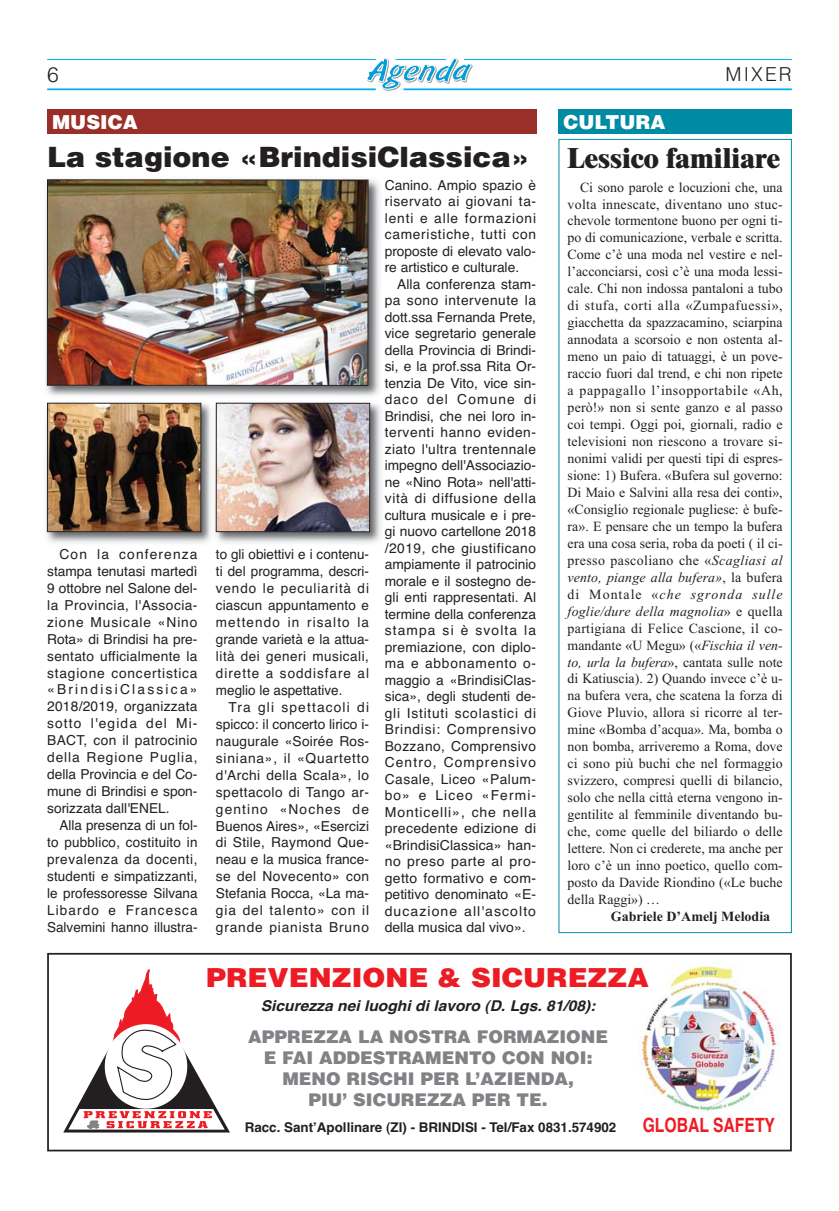
<style>
.page{position:relative;width:839px;height:1211px;background:#fff}
.page>*{position:absolute;margin:0;border:0;box-sizing:border-box;transform-origin:0 0}
.t1{font:900 28px "Helvetica";color:#231f20}
.t2{font:800 28px "Times";color:#231f20}
.t3{font:900 26.25px "Helvetica";color:#ed1c24;scale:1.05 1}
.t4{font:300 21px "Helvetica";color:#231f20}
.t5{font:700 19.6px "Helvetica";color:#ed1c24;scale:.8 1}
.t6{font:900 19.25px "Helvetica";color:#fff}
.t7{font:300 19.25px "Helvetica";letter-spacing:.11em;color:#231f20}
.t8{font:900 17.5px/21px "Helvetica";color:#808285;text-align:center}
.t9{font:italic 700 14.88px "Helvetica";color:#231f20;scale:1.05 1}
.t10{font:14px/17px "Times New Roman";color:#231f20;text-align:justify}
.t11{font:700 14px "Times New Roman";color:#231f20}
.t12{font:13.65px/16.4px "Helvetica";color:#231f20;text-align:justify}
.t13{font:700 13.47px "Helvetica";color:#231f20}
.s1{font-style:italic}
</style>
<div class="page">
<hr style="left:403px;top:88px;width:388px;height:2px;background:#00aeef">
<hr style="left:47px;top:88px;width:328px;height:2px;background:#00aeef">
<hr style="left:464px;top:59px;width:327px;height:1px;background:#00aeef">
<hr style="left:47px;top:59px;width:329px;height:1px;background:#00aeef">
<svg style="left:366px;top:58px;width:106px;height:33px"></svg>
<img style="left:46px;top:179px;width:334px;height:216px">
<img style="left:49px;top:182px;width:317px;height:201px">
<div style="left:47px;top:180px;width:321px;height:205px;border:1px solid #231f20"></div>
<img style="left:46px;top:395px;width:335px;height:148px">
<img style="left:49px;top:405px;width:150px;height:125px">
<div style="left:47px;top:403px;width:154px;height:129px;border:1px solid #231f20"></div>
<img style="left:209px;top:403px;width:10px;height:140px">
<svg style="left:209px;top:396px;width:10px;height:7px"></svg>
<img style="left:218px;top:405px;width:150px;height:125px">
<div style="left:216px;top:403px;width:154px;height:129px;border:1px solid #231f20"></div>
<div style="left:47px;top:109px;width:489px;height:25px;background:#9a2e28"></div>
<div style="left:558px;top:109px;width:233px;height:25px;background:#008ba5"></div>
<div style="left:47px;top:952px;width:744px;height:199px;border:2px solid #231f20"></div>
<img style="left:639px;top:965px;width:140px;height:146px">
<div style="left:203px;top:967px;width:449px;height:25px;background:#fff"></div>
<svg style="left:63px;top:969px;width:167px;height:163px"></svg>
<h3 class="t4" style="left:47px;top:66px;width:13px">6</h3>
<h3 class="t7" style="left:725px;top:67px;width:68px">MIXER</h3>
<h3 class="t6" style="left:52px;top:115px;width:87px">MUSICA</h3>
<h3 class="t6" style="left:563px;top:115px;width:103px">CULTURA</h3>
<h1 class="t2" style="left:567px;top:148px;width:214px">Lessico familiare</h1>
<p class="t10" style="left:567px;top:180px;width:216px;text-indent:12px">Ci sono parole e locuzioni che, una volta innescate, diventano uno stuc&shy;chevole tormentone buono per ogni ti&shy;po di comunicazione, verbale e scritta.<br>Come c’è una moda nel vestire e nel&shy;l’acconciarsi, così c’è una moda lessi&shy;cale. Chi non indossa pantaloni a tubo di stufa, corti alla «Zumpafuessi», giacchetta da spazzacamino, sciarpina annodata a scorsoio e non ostenta al&shy;meno un paio di tatuaggi, è un pove&shy;raccio fuori dal trend, e chi non ripete a pappagallo l’insopportabile «Ah, però!» non si sente ganzo e al passo coi tempi. Oggi poi, giornali, radio e televisioni non riescono a trovare si&shy;nonimi validi per questi tipi di espres&shy;sione: 1) Bufera. «Bufera sul governo:<br>Di Maio e Salvini alla resa dei conti», «Consiglio regionale pugliese: è bufe&shy;ra». E pensare che un tempo la bufera era una cosa seria, roba da poeti ( il ci&shy;presso pascoliano che «<span class="s1">Scagliasi al vento, piange alla bufera»</span>, la bufera di Montale «<span class="s1">che sgronda sulle foglie/dure della magnolia</span>» e quella partigiana di Felice Cascione, il co&shy;mandante «U Megu» («<span class="s1">Fischia il ven&shy;to, urla la bufera</span>», cantata sulle note di Katiuscia). 2) Quando invece c’è u&shy;na bufera vera, che scatena la forza di Giove Pluvio, allora si ricorre al ter&shy;mine «Bomba d’acqua». Ma, bomba o non bomba, arriveremo a Roma, dove ci sono più buchi che nel formaggio svizzero, compresi quelli di bilancio, solo che nella città eterna vengono in&shy;gentilite al femminile diventando bu&shy;che, come quelle del biliardo o delle lettere. Non ci crederete, ma anche per loro c’è un inno poetico, quello com&shy;posto da Davide Riondino («Le buche della Raggi») …</p>
<p class="t11" style="left:610px;top:911px;width:161px">Gabriele D’Amelj Melodia</p>
<h1 class="t1" style="left:47px;top:146px;width:484px">La stagione «BrindisiClassica»</h1>
<p class="t12" style="left:384px;top:178px;width:153px">Canino. Ampio spazio è riservato ai giovani ta&shy;lenti e alle formazioni cameristiche, tutti con proposte di elevato valo&shy;re artistico e culturale.</p>
<p class="t12" style="left:384px;top:277px;width:153px;text-indent:12px">Alla conferenza stam&shy;pa sono intervenute la dott.ssa Fernanda Prete, vice segretario generale della Provincia di Brindi&shy;si, e la prof.ssa Rita Or&shy;tenzia De Vito, vice sin&shy;daco del Comune di Brindisi, che nei loro in&shy;terventi hanno eviden&shy;ziato l'ultra trentennale impegno dell'Associazio&shy;ne «Nino Rota» nell'atti&shy;vità di diffusione della cultura musicale e i pre&shy;gi nuovo cartellone 2018 /2019, che giustificano ampiamente il patrocinio morale e il sostegno de&shy;gli enti rappresentati. Al termine della conferenza stampa si è svolta la premiazione, con diplo&shy;ma e abbonamento o&shy;maggio a «BrindisiClas&shy;sica», degli studenti de&shy;gli Istituti scolastici di Brindisi: Comprensivo Bozzano, Comprensivo Centro, Comprensivo Casale, Liceo «Palum&shy;bo» e Liceo «Fermi-Monticelli», che nella precedente edizione di «BrindisiClassica» han&shy;no preso parte al pro&shy;getto formativo e com&shy;petitivo denominato «E&shy;ducazione all'ascolto della musica dal vivo».</p>
<p class="t12" style="left:47px;top:547px;width:152px;line-height:17px;text-indent:12px">Con la conferenza stampa tenutasi martedì 9 ottobre nel Salone del&shy;la Provincia, l'Associa&shy;zione Musicale «Nino Rota» di Brindisi ha pre&shy;sentato ufficialmente la stagione concertistica «BrindisiClassica» 2018/2019, organizzata sotto l'egida del Mi-BACT, con il patrocinio della Regione Puglia, della Provincia e del Co&shy;mune di Brindisi e spon&shy;sorizzata dall'ENEL.</p>
<p class="t12" style="left:47px;top:818px;width:152px;line-height:17px;text-indent:12px">Alla presenza di un fol&shy;to pubblico, costituito in prevalenza da docenti, studenti e simpatizzanti, le professoresse Silvana Libardo e Francesca Salvemini hanno illustra-</p>
<p class="t12" style="left:216px;top:547px;width:155px;line-height:17px">to gli obiettivi e i contenu&shy;ti del programma, descri&shy;vendo le peculiarità di ciascun appuntamento e mettendo in risalto la grande varietà e la attua&shy;lità dei generi musicali, dirette a soddisfare al meglio le aspettative.</p>
<p class="t12" style="left:216px;top:699px;width:155px;line-height:17px;text-indent:12px">Tra gli spettacoli di spicco: il concerto lirico i&shy;naugurale «Soirée Ros&shy;siniana», il «Quartetto d'Archi della Scala», lo spettacolo di Tango ar&shy;gentino «Noches de Buenos Aires», «Esercizi di Stile, Raymond Que&shy;neau e la musica france&shy;se del Novecento» con Stefania Rocca, «La ma&shy;gia del talento» con il grande pianista Bruno</p>
<h2 class="t3" style="left:206px;top:967px;width:423px">PREVENZIONE &amp; SICUREZZA</h2>
<p class="t9" style="left:261px;top:1000px;width:320px">Sicurezza nei luoghi di lavoro (D. Lgs. 81/08):</p>
<p class="t8" style="left:248px;top:1027px;width:361px">APPREZZA LA NOSTRA FORMAZIONE<br>E FAI ADDESTRAMENTO CON NOI:<br>MENO RISCHI PER L’AZIENDA,<br>PIU’ SICUREZZA PER TE.</p>
<p class="t13" style="left:245px;top:1122px;width:373px">Racc. Sant’Apollinare (ZI) - BRINDISI - Tel/Fax 0831.574902</p>
<h3 class="t5" style="left:642px;top:1118px;width:167px">GLOBAL SAFETY</h3>
</div>
